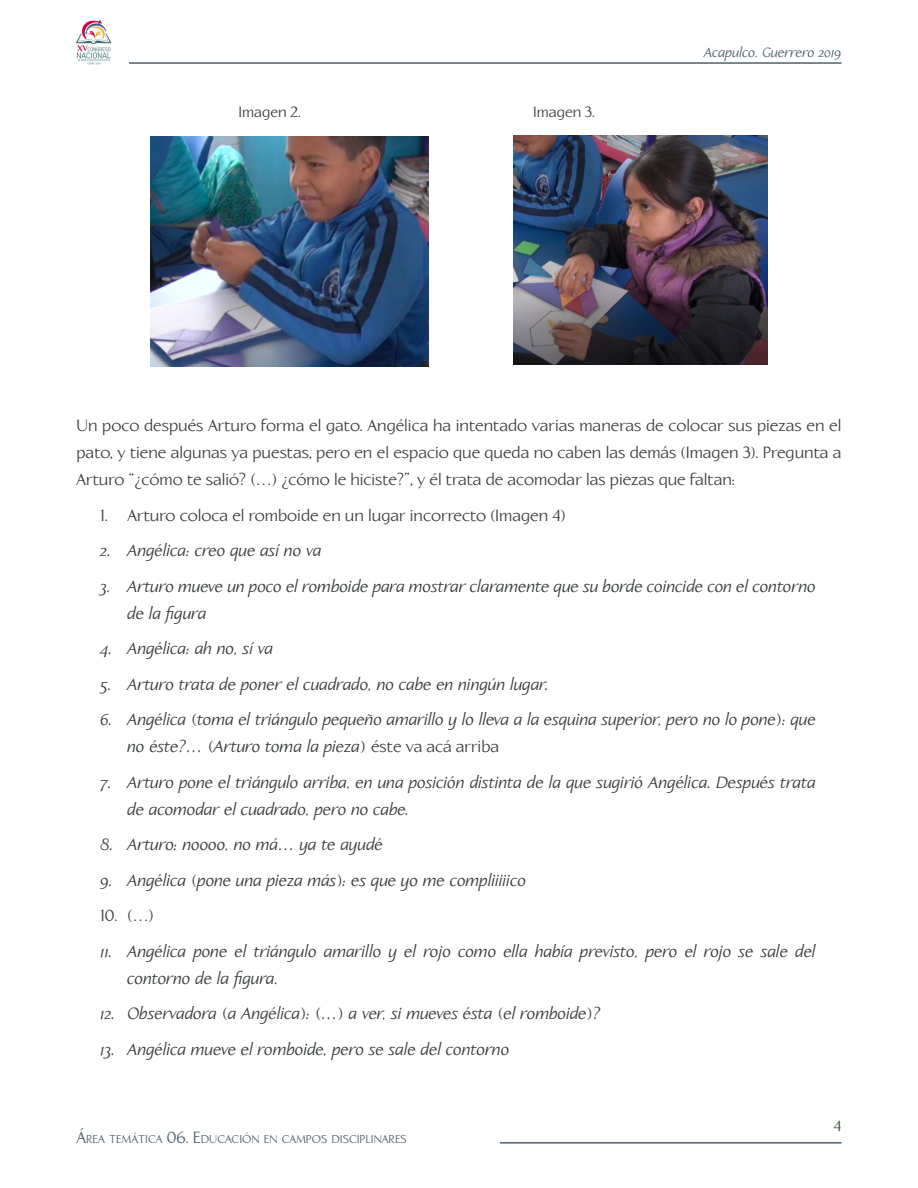
<style>
.page{position:relative;width:918px;height:1188px;background:#fff}
.page>*{position:absolute;margin:0;border:0;box-sizing:border-box;transform-origin:0 0}
.t1{font:italic 16.5px/27px "Linotype Aperto";color:#383c3d}
.parrafo_general{font:16.5px/27px "Linotype Aperto";color:#383c3d;text-align:justify}
.parrafo_general-2{font:15px "Linotype Aperto";color:#383c3d}
.t2{font:15px "Linotype Aperto";color:#314a2c}
.t3{font:italic 13.5px "Linotype Aperto";color:#4d5f69}
.t4{font:11.55px "Linotype Aperto";color:#4d5f69}
.s1{font-style:normal}
.s2{font-size:16.5px}
</style>
<div class="page">
<hr style="left:500px;top:1142px;width:341px;height:2px;background:#4d626c">
<hr style="left:129px;top:62px;width:712px;height:2px;background:#4d626c">
<img style="left:77px;top:20px;width:34px;height:45px">
<img style="left:150px;top:136px;width:278px;height:230px">
<img style="left:514px;top:136px;width:254px;height:229px">
<p class="parrafo_general-2" style="left:239px;top:104px;width:64px">Imagen 2.</p>
<p class="parrafo_general-2" style="left:533px;top:104px;width:63px">Imagen 3.</p>
<p class="t3" style="left:704px;top:44px;width:139px">Acapulco, Guerrero 2019</p>
<p class="parrafo_general" style="left:77px;top:412px;width:766px">Un poco después Arturo forma el gato. Angélica ha intentado varias maneras de colocar sus piezas en el pato, y tiene algunas ya puestas, pero en el espacio que queda no caben las demás (Imagen 3). Pregunta a Arturo “¿cómo te salió? (…) ¿cómo le hiciste?”, y él trata de acomodar las piezas que faltan:</p>
<p class="parrafo_general" style="left:101px;top:502px;width:466px">1. Arturo coloca el romboide en un lugar incorrecto (Imagen 4)</p>
<p class="t1" style="left:101px;top:538px;width:222px">2. Angélica: creo que así no va</p>
<p class="t1" style="left:128px;top:573px;width:690px;text-indent:-27px">3. Arturo mueve un poco el romboide para mostrar claramente que su borde coincide con el contorno de la figura</p>
<p class="t1" style="left:101px;top:636px;width:174px">4. Angélica: ah no, sí va</p>
<p class="t1" style="left:101px;top:671px;width:450px">5. Arturo trata de poner el cuadrado, no cabe en ningún lugar.</p>
<p class="t1" style="left:128px;top:707px;width:690px;text-indent:-27px">6. Angélica (toma el triángulo pequeño amarillo y lo lleva a la esquina superior, pero no lo pone): que no éste?… (Arturo toma la pieza) <span class="s1">éste va acá arriba</span></p>
<p class="t1" style="left:128px;top:769px;width:690px;text-indent:-27px">7. Arturo pone el triángulo arriba, en una posición distinta de la que sugirió Angélica. Después trata de acomodar el cuadrado, pero no cabe.</p>
<p class="t1" style="left:101px;top:832px;width:284px">8. Arturo: noooo, no má… ya te ayudé</p>
<p class="t1" style="left:101px;top:867px;width:427px">9. Angélica (pone una pieza más): es que yo me compliiiiico</p>
<p class="parrafo_general" style="left:101px;top:903px;width:55px">10. (…)</p>
<p class="t1" style="left:128px;top:938px;width:690px;text-indent:-27px">11. Angélica pone el triángulo amarillo y el rojo como ella había previsto, pero el rojo se sale del contorno de la figura.</p>
<p class="t1" style="left:101px;top:1001px;width:502px">12. Observadora (a Angélica): (…) a ver, si mueves ésta (el romboide)?</p>
<p class="t1" style="left:101px;top:1036px;width:410px">13. Angélica mueve el romboide, pero se sale del contorno</p>
<p class="t4" style="left:77px;top:1132px;width:332px"><span class="s2">Á</span>REA TEMÁTICA <span class="s2">06. E</span>DUCACIÓN EN CAMPOS DISCIPLINARES</p>
<p class="t2" style="left:834px;top:1117px;width:9px">4</p>
</div>
